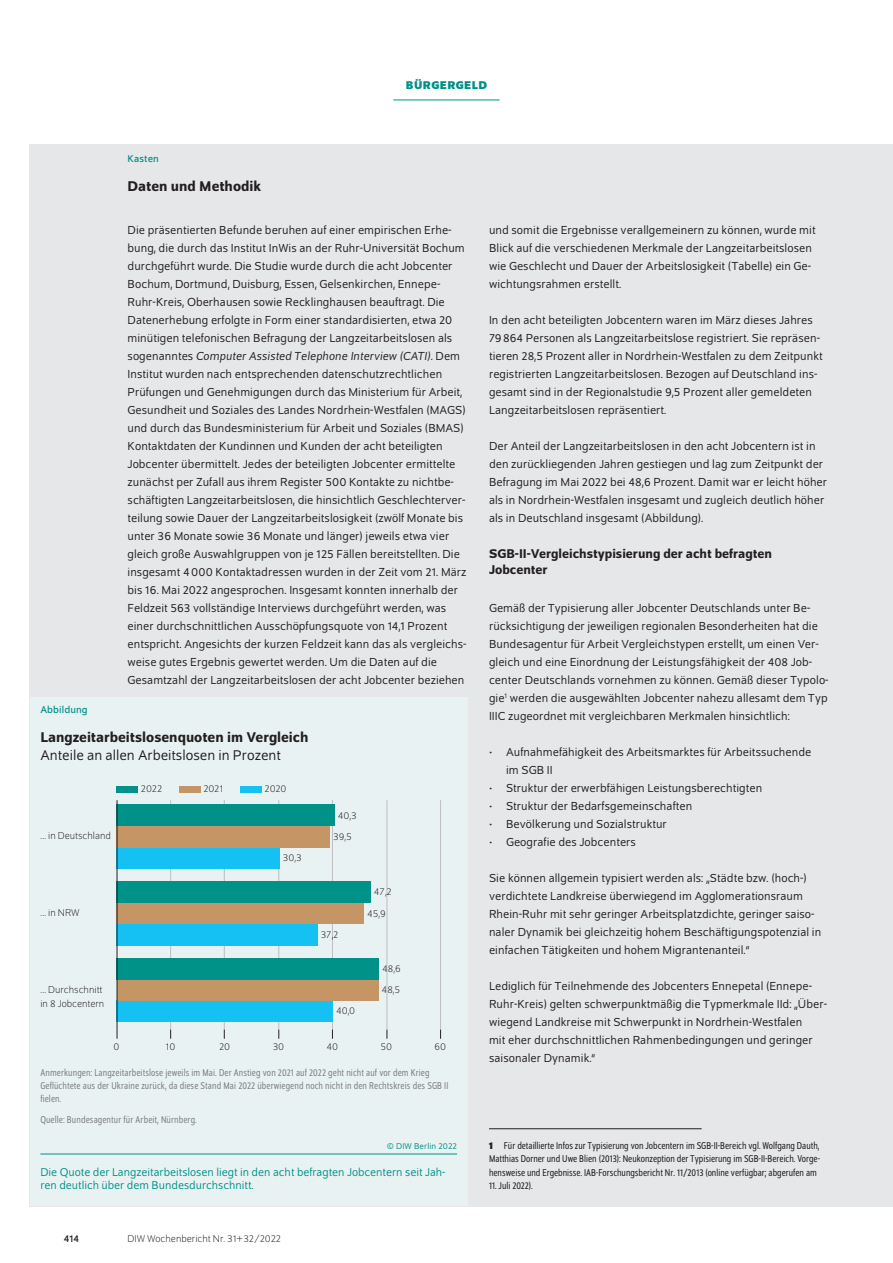
<style>
.page{position:relative;width:893px;height:1263px;background:#fff}
.page>*{position:absolute;margin:0;border:0;box-sizing:border-box;transform-origin:0 0}
.t1{font:500 15px "Schumpeter";color:#231f20}
.t2{font:15px "Schumpeter Blond";color:#231f20}
.t3{font:500 13.5px/16.2px "Schumpeter";color:#231f20}
.t4{font:12.3px/18px "Schumpeter Blond";letter-spacing:.005em;color:#231f20}
.t5{font:12px/13.5px "Schumpeter Blond";color:#009188}
.t6{font:700 12px "Schumpeter";letter-spacing:.04em;color:#009188}
.t7{font:semi-condensed 10.5px/13.5px "Schumpeter Blond";color:#231f20;text-align:justify}
.t8{font:semi-condensed 10.5px/12.8px "Schumpeter Blond";letter-spacing:.01em;color:#808285}
.t9{font:300 10.5px/13.5px "Schumpeter";color:#231f20}
.t10{font:10.5px "Schumpeter";letter-spacing:.01em;color:#009188}
.t11{font:10.5px "Schumpeter";color:#231f20}
.t12{font:9px "Schumpeter Blond";letter-spacing:.01em;color:#009188}
.s1{font-style:italic}
.s2{font-family:"Schumpeter";font-weight:700}
</style>
<div class="page">
<hr style="left:393px;top:100px;width:107px;height:1px;background:#009188">
<div style="left:850px;top:144px;width:43px;height:1062px;background:#e6e7e9"></div>
<div style="left:30px;top:144px;width:833px;height:1062px;background:#e6e7e9"></div>
<hr style="left:489px;top:1128px;width:213px;height:1px;background:#231f20">
<div style="left:30px;top:698px;width:438px;height:508px;background:#e9f2f2"></div>
<hr style="left:170px;top:800px;width:1px;height:230px;background:#bcbdc0">
<hr style="left:224px;top:800px;width:1px;height:230px;background:#bcbdc0">
<hr style="left:279px;top:800px;width:1px;height:230px;background:#bcbdc0">
<hr style="left:332px;top:800px;width:1px;height:230px;background:#bcbdc0">
<hr style="left:387px;top:800px;width:1px;height:230px;background:#bcbdc0">
<hr style="left:440px;top:800px;width:1px;height:230px;background:#bcbdc0">
<div style="left:117px;top:847px;width:163px;height:21px;background:#15c0f2"></div>
<div style="left:117px;top:924px;width:201px;height:21px;background:#15c0f2"></div>
<div style="left:117px;top:1001px;width:216px;height:21px;background:#15c0f2"></div>
<div style="left:117px;top:826px;width:213px;height:21px;background:#c59565"></div>
<div style="left:117px;top:903px;width:247px;height:21px;background:#c59565"></div>
<div style="left:117px;top:979px;width:261px;height:22px;background:#c59565"></div>
<div style="left:117px;top:805px;width:218px;height:21px;background:#009188"></div>
<div style="left:117px;top:881px;width:254px;height:22px;background:#009188"></div>
<div style="left:117px;top:958px;width:262px;height:21px;background:#009188"></div>
<hr style="left:117px;top:800px;width:1px;height:230px;background:#231f20">
<div style="left:117px;top:786px;width:21px;height:6px;background:#009188"></div>
<div style="left:179px;top:786px;width:22px;height:6px;background:#c59565"></div>
<div style="left:240px;top:786px;width:22px;height:6px;background:#15c0f2"></div>
<hr style="left:40px;top:1153px;width:417px;height:1px;background:#009188">
<p class="t6" style="left:406px;top:79px;width:83px">BÜRGERGELD</p>
<p class="t10" style="left:128px;top:153px;width:33px">Kasten</p>
<p class="t1" style="left:128px;top:178px;width:135px">Daten und Methodik</p>
<p class="t4" style="left:128px;top:221px;width:340px">Die präsentierten Befunde beruhen auf einer empirischen Erhe&shy;bung, die durch das Institut InWis an der Ruhr-Universität Bochum durchgeführt wurde. Die Studie wurde durch die acht Jobcenter Bochum, Dortmund, Duisburg, Essen, Gelsenkirchen, Ennepe-Ruhr-Kreis, Oberhausen sowie Recklinghausen beauftragt. Die Datenerhebung erfolgte in Form einer standardisierten, etwa 20 minütigen telefonischen Befragung der Langzeitarbeitslosen als sogenanntes <span class="s1">Computer Assisted Telephone Interview (CATI)</span>. Dem Institut wurden nach entsprechenden datenschutzrechtlichen Prüfungen und Genehmigungen durch das Ministerium für Arbeit, Gesundheit und Soziales des Landes Nordrhein-Westfalen (MAGS) und durch das Bundesministerium für Arbeit und Soziales (BMAS)<br>Kontaktdaten der Kundinnen und Kunden der acht beteiligten Jobcenter übermittelt. Jedes der beteiligten Jobcenter ermittelte zunächst per Zufall aus ihrem Register 500 Kontakte zu nichtbe&shy;schäftigten Langzeitarbeitslosen, die hinsichtlich Geschlechterver&shy;teilung sowie Dauer der Langzeitarbeitslosigkeit (zwölf Monate bis unter 36 Monate sowie 36 Monate und länger) jeweils etwa vier gleich große Auswahlgruppen von je 125 Fällen bereitstellten. Die insgesamt 4000 Kontaktadressen wurden in der Zeit vom 21. März bis 16. Mai 2022 angesprochen. Insgesamt konnten innerhalb der Feldzeit 563 vollständige Interviews durchgeführt werden, was einer durchschnittlichen Ausschöpfungsquote von 14,1 Prozent entspricht. Angesichts der kurzen Feldzeit kann das als vergleichs&shy;weise gutes Ergebnis gewertet werden. Um die Daten auf die Gesamtzahl der Langzeitarbeitslosen der acht Jobcenter beziehen</p>
<p class="t4" style="left:489px;top:222px;width:328px">und somit die Ergebnisse verallgemeinern zu können, wurde mit Blick auf die verschiedenen Merkmale der Langzeitarbeitslosen wie Geschlecht und Dauer der Arbeitslosigkeit (Tabelle) ein Ge&shy;wichtungsrahmen erstellt.</p>
<p class="t4" style="left:489px;top:312px;width:335px">In den acht beteiligten Jobcentern waren im März dieses Jahres 79864 Personen als Langzeitarbeitslose registriert. Sie repräsen&shy;tieren 28,5 Prozent aller in Nordrhein-Westfalen zu dem Zeitpunkt registrierten Langzeitarbeitslosen. Bezogen auf Deutschland ins&shy;gesamt sind in der Regionalstudie 9,5 Prozent aller gemeldeten Langzeitarbeitslosen repräsentiert.</p>
<p class="t4" style="left:489px;top:438px;width:340px">Der Anteil der Langzeitarbeitslosen in den acht Jobcentern ist in den zurückliegenden Jahren gestiegen und lag zum Zeitpunkt der Befragung im Mai 2022 bei 48,6 Prozent. Damit war er leicht höher als in Nordrhein-Westfalen insgesamt und zugleich deutlich höher als in Deutschland insgesamt (Abbildung).</p>
<p class="t3" style="left:489px;top:546px;width:285px">SGB-II-Vergleichstypisierung der acht befragten<br>Jobcenter</p>
<p class="t4" style="left:489px;top:599px;width:341px">Gemäß der Typisierung aller Jobcenter Deutschlands unter Be&shy;rücksichtigung der jeweiligen regionalen Besonderheiten hat die Bundesagentur für Arbeit Vergleichstypen erstellt, um einen Ver&shy;gleich und eine Einordnung der Leistungsfähigkeit der 408 Job&shy;center Deutschlands vornehmen zu können. Gemäß dieser Typolo&shy;gie<sup>1</sup> werden die ausgewählten Jobcenter nahezu allesamt dem Typ IIIC zugeordnet mit vergleichbaren Merkmalen hinsichtlich:</p>
<p class="t4" style="left:506px;top:743px;width:307px;text-indent:-17px">• Aufnahmefähigkeit des Arbeitsmarktes für Arbeitssuchende im SGB II</p>
<p class="t4" style="left:489px;top:779px;width:275px">• Struktur der erwerbfähigen Leistungsberechtigten</p>
<p class="t4" style="left:489px;top:797px;width:205px">• Struktur der Bedarfsgemeinschaften</p>
<p class="t4" style="left:489px;top:815px;width:179px">• Bevölkerung und Sozialstruktur</p>
<p class="t4" style="left:489px;top:833px;width:148px">• Geografie des Jobcenters</p>
<p class="t4" style="left:489px;top:869px;width:334px">Sie können allgemein typisiert werden als: „Städte bzw. (hoch-) verdichtete Landkreise überwiegend im Agglomerationsraum Rhein-Ruhr mit sehr geringer Arbeitsplatzdichte, geringer saiso&shy;naler Dynamik bei gleichzeitig hohem Beschäftigungspotenzial in einfachen Tätigkeiten und hohem Migrantenanteil.“</p>
<p class="t4" style="left:489px;top:977px;width:339px">Lediglich für Teilnehmende des Jobcenters Ennepetal (Ennepe-Ruhr-Kreis) gelten schwerpunktmäßig die Typmerkmale IId: „Über&shy;wiegend Landkreise mit Schwerpunkt in Nordrhein-Westfalen<br>mit eher durchschnittlichen Rahmenbedingungen und geringer saisonaler Dynamik.“</p>
<p class="t10" style="left:40px;top:705px;width:49px">Abbildung</p>
<p class="t1" style="left:40px;top:729px;width:270px">Langzeitarbeitslosenquoten im Vergleich</p>
<p class="t2" style="left:40px;top:748px;width:242px">Anteile an allen Arbeitslosen in Prozent</p>
<p class="t9" style="left:141px;top:782px;width:23px">2022</p>
<p class="t9" style="left:203px;top:782px;width:21px">2021</p>
<p class="t9" style="left:265px;top:782px;width:23px">2020</p>
<p class="t9" style="left:338px;top:809px;width:20px">40,3</p>
<p class="t9" style="left:40px;top:829px;width:72px">… in Deutschland</p>
<p class="t9" style="left:333px;top:830px;width:20px">39,5</p>
<p class="t9" style="left:283px;top:851px;width:20px">30,3</p>
<p class="t9" style="left:374px;top:885px;width:19px">47,2</p>
<p class="t9" style="left:40px;top:906px;width:41px">… in NRW</p>
<p class="t9" style="left:367px;top:907px;width:20px">45,9</p>
<p class="t9" style="left:321px;top:928px;width:19px">37,2</p>
<p class="t9" style="left:382px;top:962px;width:20px">48,6</p>
<p class="t9" style="left:40px;top:983px;width:66px">… Durchschnitt in 8 Jobcentern</p>
<p class="t9" style="left:382px;top:983px;width:20px">48,5</p>
<p class="t9" style="left:336px;top:1004px;width:21px">40,0</p>
<p class="t9" style="left:114px;top:1040px;width:7px">0</p>
<p class="t9" style="left:166px;top:1040px;width:11px">10</p>
<p class="t9" style="left:219px;top:1040px;width:13px">20</p>
<p class="t9" style="left:273px;top:1040px;width:13px">30</p>
<p class="t9" style="left:327px;top:1040px;width:13px">40</p>
<p class="t9" style="left:381px;top:1040px;width:13px">50</p>
<p class="t9" style="left:435px;top:1040px;width:13px">60</p>
<p class="t8" style="left:40px;top:1067px;width:410px">Anmerkungen: Langzeitarbeitslose jeweils im Mai. Der Anstieg von 2021 auf 2022 geht nicht auf vor dem Krieg<br>Geflüchtete aus der Ukraine zurück, da diese Stand Mai 2022 überwiegend noch nicht in den Rechtskreis des SGB II fielen.</p>
<p class="t8" style="left:40px;top:1114px;width:158px">Quelle: Bundesagentur für Arbeit, Nürnberg.</p>
<p class="t12" style="left:387px;top:1142px;width:72px">© DIW Berlin 2022</p>
<p class="t5" style="left:40px;top:1165px;width:407px">Die Quote der Langzeitarbeitslosen liegt in den acht befragten Jobcentern seit Jah&shy;ren deutlich über dem Bundesdurchschnitt.</p>
<p class="t11" style="left:64px;top:1233px;width:17px">414</p>
<p class="t9" style="left:128px;top:1232px;width:155px">DIW Wochenbericht Nr. 31+32/2022</p>
<p class="t7" style="left:489px;top:1139px;width:333px"><span class="s2">1</span> Für detaillierte Infos zur Typisierung von Jobcentern im SGB-II-Bereich vgl. Wolfgang Dauth, Matthias Dorner und Uwe Blien (2013): Neukonzeption der Typisierung im SGB-II-Bereich. Vorge&shy;hensweise und Ergebnisse. IAB-Forschungsbericht Nr. 11/2013 (online verfügbar; abgerufen am</p>
<p class="t7" style="left:489px;top:1179px;width:45px">11. Juli 2022).</p>
</div>
